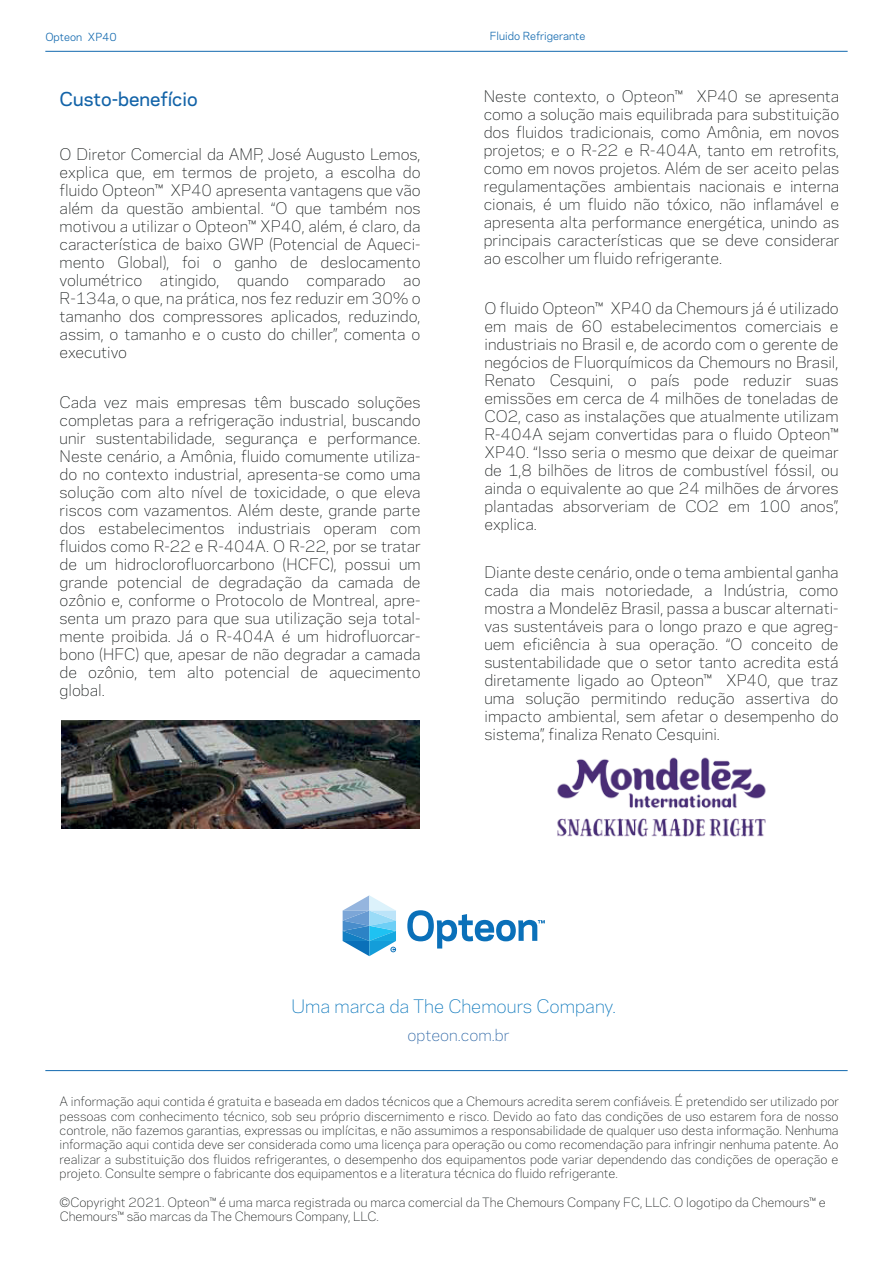
<style>
.page{position:relative;width:893px;height:1263px;background:#fff}
.page>*{position:absolute;margin:0;border:0;box-sizing:border-box;transform-origin:0 0}
.t1{font:500 18px "Chemours Sans";color:#1263a8}
.t2{font:300 17.4px "Chemours Sans";color:#0875bb}
.t3{font:300 15.15px "Chemours Sans";color:#245fa1}
.t4{font:300 15px/18px "Chemours Sans";color:#0f1313;text-align:justify}
.t5{font:300 12px/14.4px "Chemours Sans";color:#0f1313;text-align:justify}
.t6{font:10.5px "Chemours Sans";color:#1269af}
</style>
<div class="page">
<hr style="left:45px;top:1070px;width:803px;height:1px;background:#1269af">
<svg style="left:407px;top:910px;width:138px;height:38px"></svg>
<svg style="left:343px;top:895px;width:53px;height:61px"></svg>
<hr style="left:45px;top:51px;width:803px;height:1px;background:#1269af">
<img style="left:61px;top:720px;width:359px;height:108px">
<img style="left:557px;top:757px;width:209px;height:80px">
<p class="t6" style="left:45px;top:29px;width:73px">Opteon XP40</p>
<p class="t6" style="left:490px;top:28px;width:97px">Fluido Refrigerante</p>
<p class="t1" style="left:60px;top:86px;width:140px">Custo-benefício</p>
<p class="t4" style="left:60px;top:144px;width:363px">O Diretor Comercial da AMP, José Augusto Lemos, explica que, em termos de projeto, a escolha do fluido Opteon™ XP40 apresenta vantagens que vão além da questão ambiental. “O que também nos motivou a utilizar o Opteon™ XP40, além, é claro, da característica de baixo GWP (Potencial de Aqueci&shy;mento Global), foi o ganho de deslocamento volumétrico atingido, quando comparado ao R-134a, o que, na prática, nos fez reduzir em 30% o tamanho dos compressores aplicados, reduzindo, assim, o tamanho e o custo do chiller”, comenta o executivo</p>
<p class="t4" style="left:60px;top:393px;width:363px">Cada vez mais empresas têm buscado soluções completas para a refrigeração industrial, buscando unir sustentabilidade, segurança e performance.<br>Neste cenário, a Amônia, fluido comumente utiliza&shy;do no contexto industrial, apresenta-se como uma solução com alto nível de toxicidade, o que eleva riscos com vazamentos. Além deste, grande parte dos estabelecimentos industriais operam com fluidos como R-22 e R-404A. O R-22, por se tratar de um hidroclorofluorcarbono (HCFC), possui um grande potencial de degradação da camada de ozônio e, conforme o Protocolo de Montreal, apre&shy;senta um prazo para que sua utilização seja total&shy;mente proibida. Já o R-404A é um hidrofluorcar&shy;bono (HFC) que, apesar de não degradar a camada de ozônio, tem alto potencial de aquecimento global.</p>
<p class="t4" style="left:484px;top:86px;width:357px">Neste contexto, o Opteon™ XP40 se apresenta como a solução mais equilibrada para substituição dos fluidos tradicionais, como Amônia, em novos projetos; e o R-22 e R-404A, tanto em retrofits, como em novos projetos. Além de ser aceito pelas regulamentações ambientais nacionais e interna cionais, é um fluido não tóxico, não inflamável e apresenta alta performance energética, unindo as principais características que se deve considerar ao escolher um fluido refrigerante.</p>
<p class="t4" style="left:484px;top:299px;width:356px">O fluido Opteon™ XP40 da Chemours já é utilizado em mais de 60 estabelecimentos comerciais e industriais no Brasil e, de acordo com o gerente de negócios de Fluorquímicos da Chemours no Brasil, Renato Cesquini, o país pode reduzir suas emissões em cerca de 4 milhões de toneladas de CO2, caso as instalações que atualmente utilizam R-404A sejam convertidas para o fluido Opteon™ XP40. “Isso seria o mesmo que deixar de queimar de 1,8 bilhões de litros de combustível fóssil, ou ainda o equivalente ao que 24 milhões de árvores plantadas absorveriam de CO2 em 100 anos”, explica.</p>
<p class="t4" style="left:484px;top:563px;width:356px">Diante deste cenário, onde o tema ambiental ganha cada dia mais notoriedade, a Indústria, como mostra a Mondelēz Brasil, passa a buscar alternati&shy;vas sustentáveis para o longo prazo e que agreg&shy;uem eficiência à sua operação. “O conceito de sustentabilidade que o setor tanto acredita está diretamente ligado ao Opteon™ XP40, que traz uma solução permitindo redução assertiva do impacto ambiental, sem afetar o desempenho do sistema”, finaliza Renato Cesquini.</p>
<p class="t2" style="left:292px;top:993px;width:326px">Uma marca da The Chemours Company.</p>
<p class="t3" style="left:407px;top:1024px;width:104px">opteon.com.br</p>
<p class="t5" style="left:60px;top:1094px;width:781px">A informação aqui contida é gratuita e baseada em dados técnicos que a Chemours acredita serem confiáveis. É pretendido ser utilizado por pessoas com conhecimento técnico, sob seu próprio discernimento e risco. Devido ao fato das condições de uso estarem fora de nosso controle, não fazemos garantias, expressas ou implícitas, e não assumimos a responsabilidade de qualquer uso desta informação. Nenhuma informação aqui contida deve ser considerada como uma licença para operação ou como recomendação para infringir nenhuma patente. Ao realizar a substituição dos fluidos refrigerantes, o desempenho dos equipamentos pode variar dependendo das condições de operação e projeto. Consulte sempre o fabricante dos equipamentos e a literatura técnica do fluido refrigerante.</p>
<p class="t5" style="left:60px;top:1194px;width:768px">©Copyright 2021. Opteon™ é uma marca registrada ou marca comercial da The Chemours Company FC, LLC. O logotipo da Chemours™ e<br>Chemours™ são marcas da The Chemours Company, LLC.</p>
</div>
